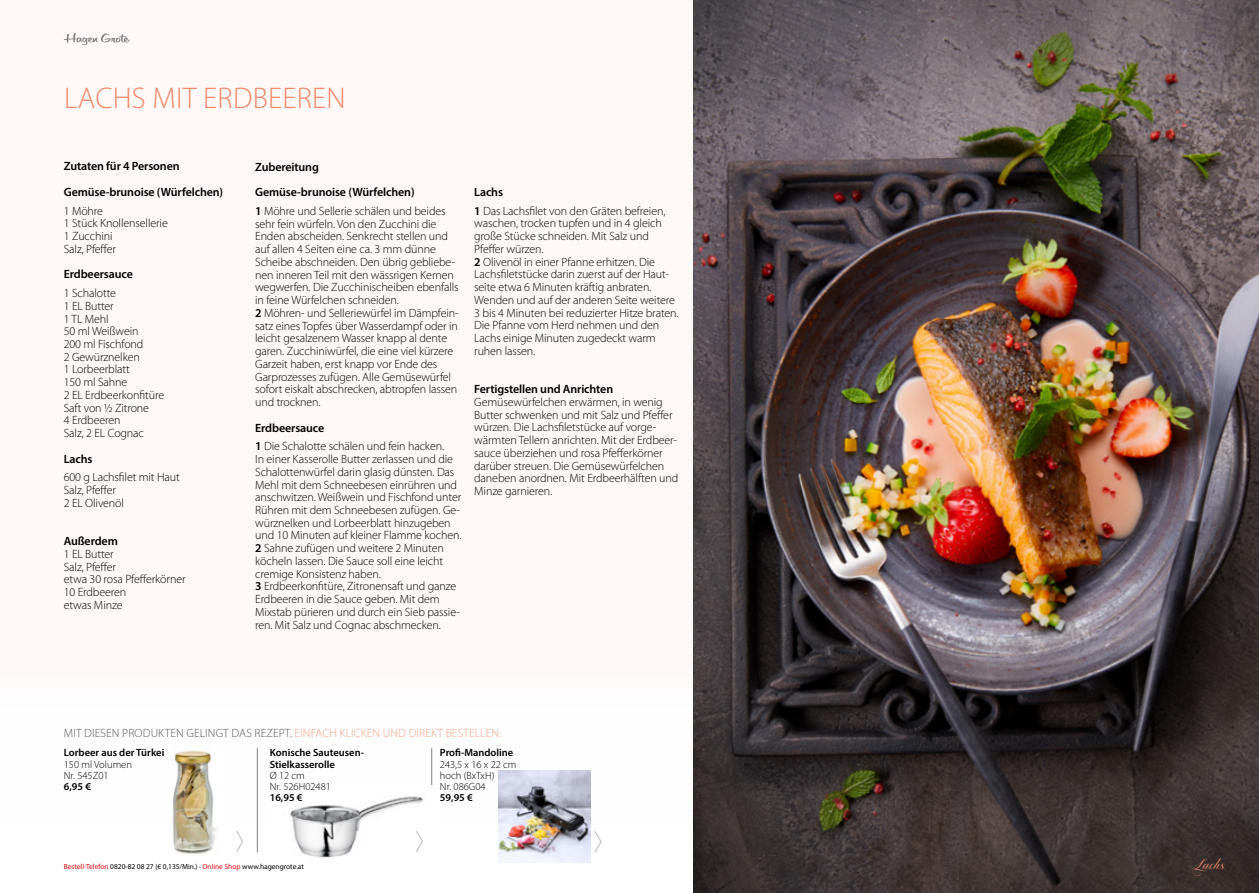
<style>
.page{position:relative;width:1259px;height:893px;background:#fff}
.page>*{position:absolute;margin:0;border:0;box-sizing:border-box;transform-origin:0 0}
.t1{font:300 30px "Myriad Pro";letter-spacing:.01em;color:#f1896e}
.t2{font:17.4px "Diploma Script Pro";letter-spacing:-.01em;color:#f1896e}
.t3{font:300 12px/12.8px "Myriad Pro";letter-spacing:-.01em;color:#000}
.t4{font:600 12px/25.5px "Myriad Pro";letter-spacing:-.01em;color:#000}
.t5{font:300 12px "Myriad Pro";letter-spacing:.01em;color:#575756}
.t6{font:600 10.5px/11.2px "Myriad Pro";color:#000}
.t7{font:300 10.5px/11.2px "Myriad Pro";color:#000}
.t8{font:7.35px "Myriad Pro";color:#000}
.s1{font-weight:600}
.s2{color:#f5a38a}
.s3{color:#e30613}
</style>
<div class="page">
<div style="left:0;top:0;width:887px;height:893px;background:#fef8f6"></div>
<div style="left:0;top:663px;width:1259px;height:230px;background:#fff"></div>
<img style="left:693px;top:0;width:566px;height:893px">
<hr style="left:257px;top:748px;width:1px;height:104px;background:#7d8386">
<hr style="left:431px;top:748px;width:1px;height:104px;background:#7d8386">
<svg style="left:236px;top:831px;width:8px;height:21px"></svg>
<svg style="left:594px;top:831px;width:8px;height:22px"></svg>
<img style="left:172px;top:750px;width:45px;height:104px">
<img style="left:290px;top:786px;width:142px;height:72px">
<svg style="left:414px;top:829px;width:10px;height:25px"></svg>
<img style="left:498px;top:770px;width:92px;height:92px">
<svg style="left:64px;top:33px;width:66px;height:12px"></svg>
<h1 class="t1" style="left:64px;top:80px;width:283px">LACHS MIT ERDBEEREN</h1>
<p class="t4" style="left:64px;top:153px;width:161px">Zutaten für 4 Personen<br>Gemüse-brunoise (Würfelchen)</p>
<p class="t3" style="left:64px;top:204px;width:106px">1 Möhre<br>1 Stück Knollensellerie<br>1 Zucchini<br>Salz, Pfeffer</p>
<p class="t4" style="left:64px;top:261px;width:71px">Erdbeersauce</p>
<p class="t3" style="left:64px;top:286px;width:102px">1 Schalotte<br>1 EL Butter<br>1 TL Mehl<br>50 ml Weißwein<br>200 ml Fischfond<br>2 Gewürznelken<br>1 Lorbeerblatt<br>150 ml Sahne<br>2 EL Erdbeerkonfitüre<br>Saft von ½ Zitrone<br>4 Erdbeeren<br>Salz, 2 EL Cognac</p>
<p class="t4" style="left:64px;top:446px;width:30px">Lachs</p>
<p class="t3" style="left:64px;top:471px;width:117px">600 g Lachsfilet mit Haut<br>Salz, Pfeffer<br>2 EL Olivenöl</p>
<p class="t4" style="left:64px;top:528px;width:56px">Außerdem</p>
<p class="t3" style="left:64px;top:547px;width:123px">1 EL Butter<br>Salz, Pfeffer<br>etwa 30 rosa Pfefferkörner<br>10 Erdbeeren<br>etwas Minze</p>
<p class="t4" style="left:255px;top:153px;width:161px">Zubereitung<br>Gemüse-brunoise (Würfelchen)</p>
<p class="t3" style="left:255px;top:204px;width:205px"><span class="s1">1</span> Möhre und Sellerie schälen und beides sehr fein würfeln. Von den Zucchini die Enden abscheiden. Senkrecht stellen und auf allen 4 Seiten eine ca. 3 mm dünne Scheibe abschneiden. Den übrig gebliebe&shy;nen inneren Teil mit den wässrigen Kernen wegwerfen. Die Zucchinischeiben ebenfalls in feine Würfelchen schneiden.<br><span class="s1">2</span> Möhren- und Selleriewürfel im Dämpfein&shy;satz eines Topfes über Wasserdampf oder in leicht gesalzenem Wasser knapp al dente garen. Zucchiniwürfel, die eine viel kürzere Garzeit haben, erst knapp vor Ende des Garprozesses zufügen. Alle Gemüsewürfel sofort eiskalt abschrecken, abtropfen lassen und trocknen.</p>
<p class="t3" style="left:255px;top:418px;width:190px;line-height:18.8px"><span class="s1">Erdbeersauce<br>1</span> Die Schalotte schälen und fein hacken.</p>
<p class="t3" style="left:255px;top:452px;width:208px">In einer Kasserolle Butter zerlassen und die Schalottenwürfel darin glasig dünsten. Das Mehl mit dem Schneebesen einrühren und anschwitzen. Weißwein und Fischfond unter Rühren mit dem Schneebesen zufügen. Ge&shy;würznelken und Lorbeerblatt hinzugeben und 10 Minuten auf kleiner Flamme kochen.<br><span class="s1">2</span> Sahne zufügen und weitere 2 Minuten köcheln lassen. Die Sauce soll eine leicht cremige Konsistenz haben.<br><span class="s1">3</span> Erdbeerkonfitüre, Zitronensaft und ganze Erdbeeren in die Sauce geben. Mit dem Mixstab pürieren und durch ein Sieb passie&shy;ren. Mit Salz und Cognac abschmecken.</p>
<p class="t3" style="left:474px;top:182px;width:193px;line-height:18.8px"><span class="s1">Lachs<br>1</span> Das Lachsfilet von den Gräten befreien,</p>
<p class="t3" style="left:474px;top:217px;width:206px">waschen, trocken tupfen und in 4 gleich große Stücke schneiden. Mit Salz und Pfeffer würzen.<br><span class="s1">2</span> Olivenöl in einer Pfanne erhitzen. Die Lachsfiletstücke darin zuerst auf der Haut&shy;seite etwa 6 Minuten kräftig anbraten.<br>Wenden und auf der anderen Seite weitere 3 bis 4 Minuten bei reduzierter Hitze braten.<br>Die Pfanne vom Herd nehmen und den Lachs einige Minuten zugedeckt warm ruhen lassen.</p>
<p class="t4" style="left:474px;top:376px;width:140px">Fertigstellen und Anrichten</p>
<p class="t3" style="left:474px;top:395px;width:205px">Gemüsewürfelchen erwärmen, in wenig Butter schwenken und mit Salz und Pfeffer würzen. Die Lachsfiletstücke auf vorge&shy;wärmten Tellern anrichten. Mit der Erdbeer&shy;sauce überziehen und rosa Pfefferkörner darüber streuen. Die Gemüsewürfelchen daneben anordnen. Mit Erdbeerhälften und Minze garnieren.</p>
<p class="t5" style="left:64px;top:726px;width:439px">MIT DIESEN PRODUKTEN GELINGT DAS REZEPT. <span class="s2">EINFACH KLICKEN UND DIREKT BESTELLEN:</span></p>
<p class="t6" style="left:64px;top:747px;width:102px">Lorbeer aus der Türkei</p>
<p class="t7" style="left:64px;top:758px;width:70px">150 ml Volumen<br>Nr. 545Z01</p>
<p class="t6" style="left:64px;top:781px;width:29px">6,95 €</p>
<p class="t6" style="left:270px;top:747px;width:96px">Konische Sauteusen-<br>Stielkasserolle</p>
<p class="t7" style="left:270px;top:769px;width:63px">Ø 12 cm<br>Nr. 526H02481</p>
<p class="t6" style="left:270px;top:792px;width:34px">16,95 €</p>
<p class="t6" style="left:440px;top:747px;width:75px">Profi-Mandoline</p>
<p class="t7" style="left:440px;top:758px;width:78px">243,5 x 16 x 22 cm hoch (BxTxH)<br>Nr. 086G04</p>
<p class="t6" style="left:440px;top:792px;width:34px">59,95 €</p>
<p class="t8" style="left:64px;top:862px;width:242px"><span class="s3">Bestell-Telefon</span> 0820-82 08 27 (€ 0,135/Min.) · <span class="s3">Online Shop</span> www.hagengrote.at</p>
<h2 class="t2" style="left:1194px;top:853px;width:32px">Lachs</h2>
</div>
